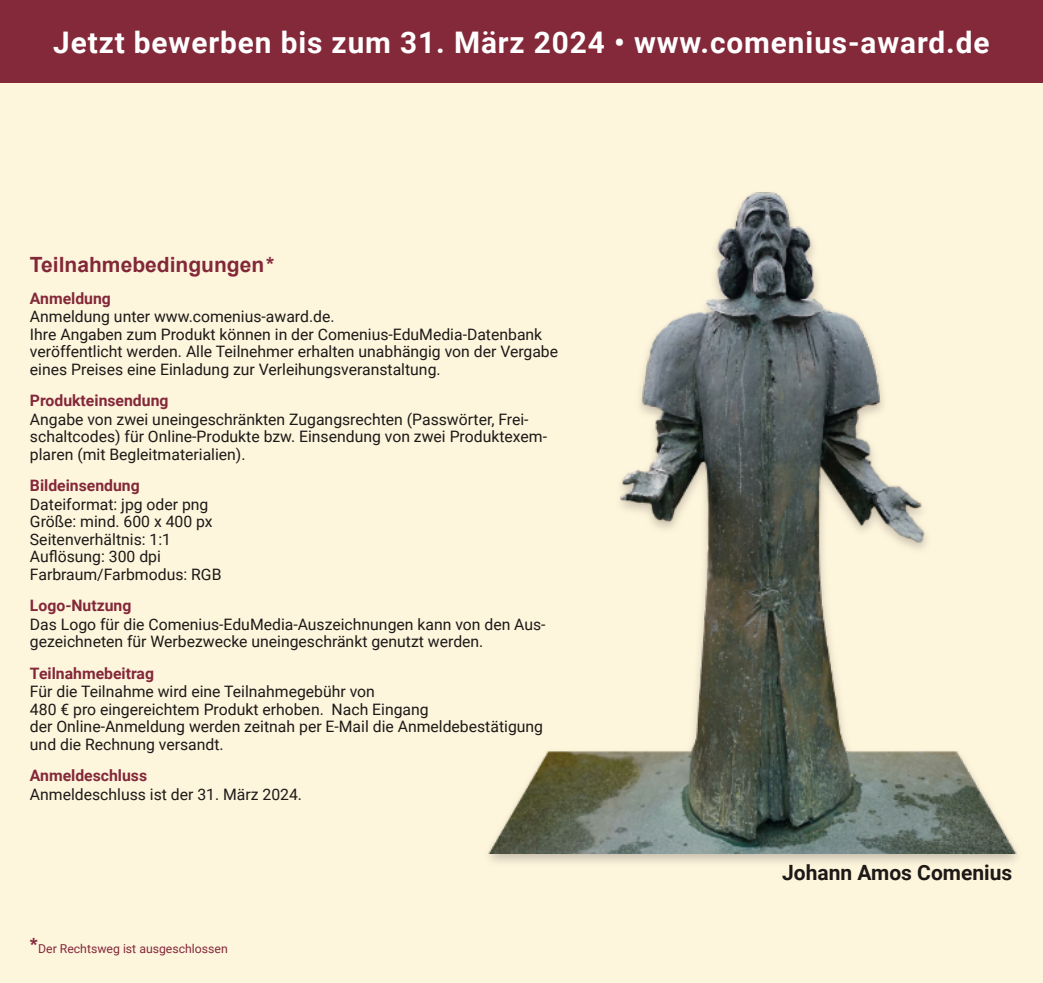
<style>
.page{position:relative;width:1043px;height:983px;background:#fff}
.page>*{position:absolute;margin:0;border:0;box-sizing:border-box;transform-origin:0 0}
.t1{font:700 29.75px "Roboto";letter-spacing:.03em;color:#fff}
.t2{font:700 21px "Arial";color:#832839}
.t3{font:700 21px "Roboto";color:#1c1917}
.t4{font:15.75px/17.5px "Roboto";color:#1c1917}
.t5{font:700 15.75px "Roboto";color:#832839}
.t6{font:12.25px "Roboto";color:#832839}
.s1{font-family:"Arial";font-weight:700;font-size:21px}
</style>
<div class="page">
<div style="left:0;top:0;width:1042px;height:982px;background:#fef5dd"></div>
<div style="left:0;top:0;width:1042px;height:82px;background:#83293a"></div>
<img style="left:488px;top:853px;width:529px;height:9px">
<img style="left:488px;top:192px;width:529px;height:661px">
<h1 class="t1" style="left:53px;top:30px;width:937px">Jetzt bewerben bis zum 31. März 2024 • www.comenius-award.de</h1>
<h2 class="t2" style="left:30px;top:257px;width:246px">Teilnahmebedingungen*</h2>
<p class="t5" style="left:30px;top:292px;width:82px">Anmeldung</p>
<p class="t4" style="left:30px;top:309px;width:529px">Anmeldung unter www.comenius-award.de.<br>Ihre Angaben zum Produkt können in der Comenius-EduMedia-Datenbank veröffentlicht werden. Alle Teilnehmer erhalten unabhängig von der Vergabe eines Preises eine Einladung zur Verleihungsveranstaltung.</p>
<p class="t5" style="left:30px;top:394px;width:140px">Produkteinsendung</p>
<p class="t4" style="left:30px;top:412px;width:518px">Angabe von zwei uneingeschränkten Zugangsrechten (Passwörter, Frei‐ schaltcodes) für Online-Produkte bzw. Einsendung von zwei Produktexem‐ plaren (mit Begleitmaterialien).</p>
<p class="t5" style="left:30px;top:479px;width:111px">Bildeinsendung</p>
<p class="t4" style="left:30px;top:497px;width:193px">Dateiformat: jpg oder png<br>Größe: mind. 600 x 400 px<br>Seitenverhältnis: 1:1<br>Auflösung: 300 dpi<br>Farbraum/Farbmodus: RGB</p>
<p class="t5" style="left:30px;top:599px;width:103px">Logo-Nutzung</p>
<p class="t4" style="left:30px;top:617px;width:517px">Das Logo für die Comenius-EduMedia-Auszeichnungen kann von den Aus‐ gezeichneten für Werbezwecke uneingeschränkt genutzt werden.</p>
<p class="t5" style="left:30px;top:667px;width:125px">Teilnahmebeitrag</p>
<p class="t4" style="left:30px;top:684px;width:514px">Für die Teilnahme wird eine Teilnahmegebühr von<br>480 € pro eingereichtem Produkt erhoben. Nach Eingang<br>der Online-Anmeldung werden zeitnah per E-Mail die Anmeldebestätigung und die Rechnung versandt.</p>
<p class="t5" style="left:30px;top:769px;width:119px">Anmeldeschluss</p>
<p class="t4" style="left:30px;top:787px;width:273px">Anmeldeschluss ist der 31. März 2024.</p>
<p class="t6" style="left:30px;top:943px;width:199px"><span class="s1">*</span>Der Rechtsweg ist ausgeschlossen</p>
<h2 class="t3" style="left:781px;top:864px;width:232px">Johann Amos Comenius</h2>
</div>
